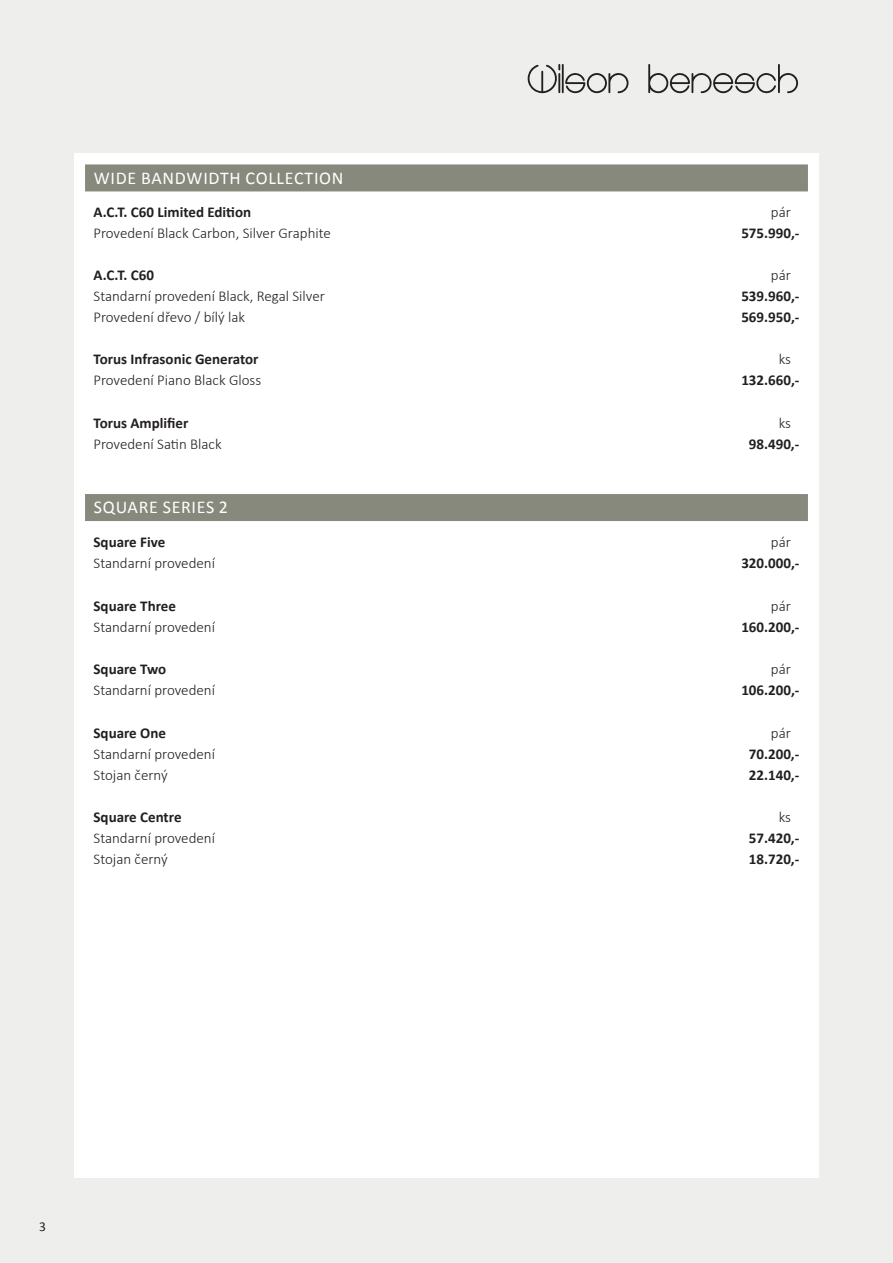
<style>
.page{position:relative;width:893px;height:1263px;background:#eeefec}
.page>*{position:absolute;margin:0;border:0;box-sizing:border-box;transform-origin:0 0}
.t1{font:18px "Calibri";letter-spacing:.04em;color:#fff}
.t2{font:300 15px "Calibri";color:#231f20}
.t3{font:700 15px "Calibri";color:#231f20}
.t4{font:13.5px "Calibri";color:#231f20}
</style>
<div class="page">
<div style="left:74px;top:154px;width:745px;height:1024px;background:#fff"></div>
<div style="left:85px;top:164px;width:723px;height:27px;background:#86897b"></div>
<div style="left:85px;top:494px;width:723px;height:27px;background:#86897b"></div>
<svg style="left:648px;top:64px;width:150px;height:30px"></svg>
<svg style="left:528px;top:64px;width:101px;height:29px"></svg>
<p class="t1" style="left:94px;top:166px;width:251px">WIDE BANDWIDTH COLLECTION</p>
<p class="t3" style="left:94px;top:203px;width:159px">A.C.T. C60 Limited Edition</p>
<p class="t2" style="left:771px;top:203px;width:22px">pár</p>
<p class="t2" style="left:94px;top:224px;width:239px">Provedení Black Carbon, Silver Graphite</p>
<p class="t3" style="left:741px;top:224px;width:60px">575.990,-</p>
<p class="t3" style="left:94px;top:266px;width:62px">A.C.T. C60</p>
<p class="t2" style="left:771px;top:266px;width:22px">pár</p>
<p class="t2" style="left:94px;top:287px;width:233px">Standarní provedení Black, Regal Silver</p>
<p class="t3" style="left:741px;top:287px;width:60px">539.960,-</p>
<p class="t2" style="left:94px;top:308px;width:153px">Provedení dřevo / bílý lak</p>
<p class="t3" style="left:741px;top:308px;width:60px">569.950,-</p>
<p class="t3" style="left:94px;top:350px;width:166px">Torus Infrasonic Generator</p>
<p class="t2" style="left:779px;top:350px;width:14px">ks</p>
<p class="t2" style="left:94px;top:371px;width:169px">Provedení Piano Black Gloss</p>
<p class="t3" style="left:741px;top:371px;width:60px">132.660,-</p>
<p class="t3" style="left:94px;top:413px;width:96px">Torus Amplifier</p>
<p class="t2" style="left:779px;top:414px;width:14px">ks</p>
<p class="t2" style="left:94px;top:435px;width:130px">Provedení Satin Black</p>
<p class="t3" style="left:749px;top:434px;width:52px">98.490,-</p>
<p class="t1" style="left:94px;top:496px;width:136px">SQUARE SERIES 2</p>
<p class="t3" style="left:94px;top:532px;width:73px">Square Five</p>
<p class="t2" style="left:771px;top:533px;width:22px">pár</p>
<p class="t2" style="left:94px;top:554px;width:123px">Standarní provedení</p>
<p class="t3" style="left:741px;top:553px;width:60px">320.000,-</p>
<p class="t3" style="left:94px;top:596px;width:84px">Square Three</p>
<p class="t2" style="left:771px;top:596px;width:22px">pár</p>
<p class="t2" style="left:94px;top:617px;width:123px">Standarní provedení</p>
<p class="t3" style="left:741px;top:617px;width:60px">160.200,-</p>
<p class="t3" style="left:94px;top:660px;width:74px">Square Two</p>
<p class="t2" style="left:771px;top:660px;width:22px">pár</p>
<p class="t2" style="left:94px;top:681px;width:123px">Standarní provedení</p>
<p class="t3" style="left:741px;top:681px;width:60px">106.200,-</p>
<p class="t3" style="left:94px;top:723px;width:74px">Square One</p>
<p class="t2" style="left:771px;top:723px;width:22px">pár</p>
<p class="t2" style="left:94px;top:744px;width:123px">Standarní provedení</p>
<p class="t3" style="left:749px;top:744px;width:52px">70.200,-</p>
<p class="t2" style="left:94px;top:765px;width:76px">Stojan černý</p>
<p class="t3" style="left:749px;top:765px;width:52px">22.140,-</p>
<p class="t3" style="left:94px;top:807px;width:90px">Square Centre</p>
<p class="t2" style="left:779px;top:807px;width:14px">ks</p>
<p class="t2" style="left:94px;top:828px;width:123px">Standarní provedení</p>
<p class="t3" style="left:749px;top:828px;width:52px">57.420,-</p>
<p class="t2" style="left:94px;top:849px;width:76px">Stojan černý</p>
<p class="t3" style="left:749px;top:849px;width:52px">18.720,-</p>
<p class="t4" style="left:39px;top:1217px;width:8px">3</p>
</div>
